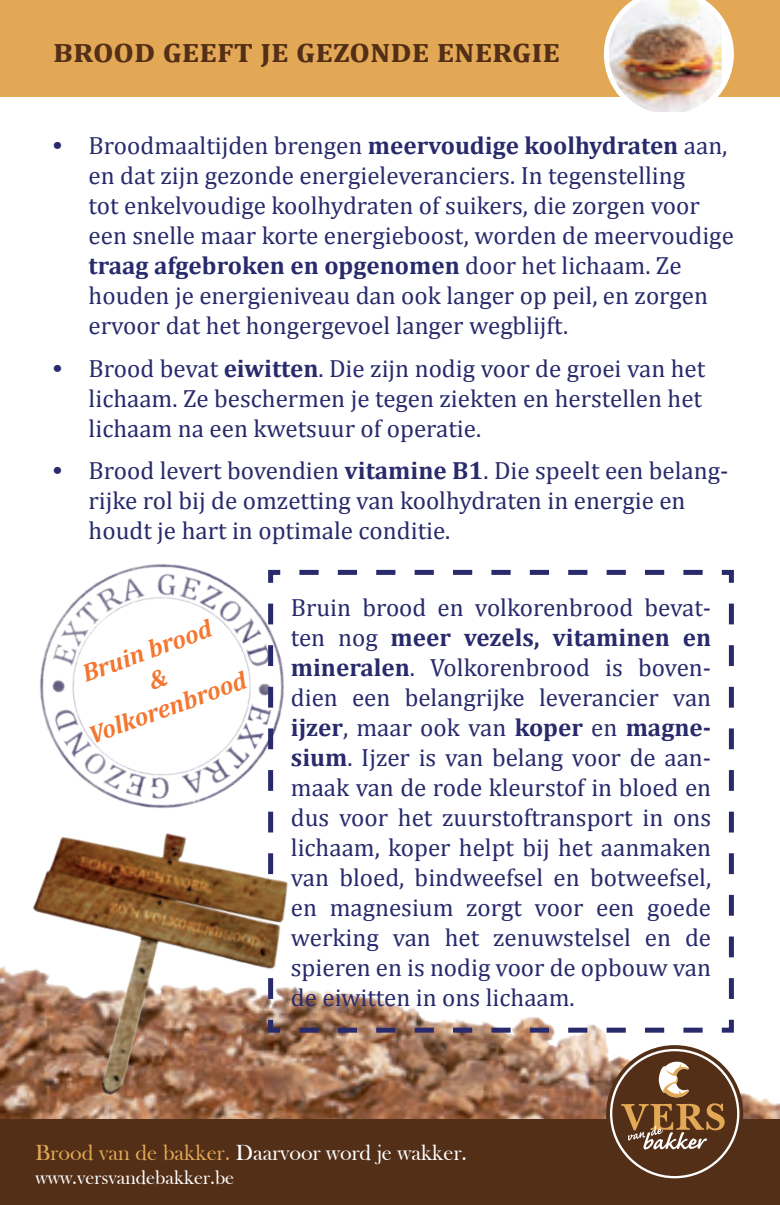
<style>
.page{position:relative;width:780px;height:1205px;background:#fff}
.page>*{position:absolute;margin:0;border:0;box-sizing:border-box;transform-origin:0 0}
.t1{font:700 33.75px "Cambria";color:#532f18}
.t2{font:25px/30px "Cambria";color:#282a6c}
.t3{font:italic 700 25px/30px "Cambria";color:#f37730;text-align:center}
.t4{font:22.5px "Bask Old Face";color:#fff}
.t5{font:20px "Bask Old Face";color:#fff}
.s1{font-family:"Arial";font-weight:700}
.s2{font-weight:700}
.s3{color:#e2a855}
</style>
<div class="page">
<img style="left:326px;top:1035px;width:454px;height:85px">
<div style="left:0;top:0;width:780px;height:97px;background:#e2a855"></div>
<img style="left:40px;top:564px;width:225px;height:230px">
<svg style="left:265px;top:569px;width:469px;height:466px"></svg>
<img style="left:0;top:794px;width:326px;height:326px">
<img style="left:604px;top:0;width:129px;height:112px">
<div style="left:0;top:1120px;width:780px;height:85px;background:#532f18"></div>
<div style="left:606px;top:1045px;width:137px;height:137px;background:#532f18;border-radius:50%"></div>
<svg style="left:610px;top:1049px;width:129px;height:129px"></svg>
<h1 class="t1" style="left:53px;top:26px;width:508px">brood geeft je gezonde energie</h1>
<p class="t2" style="left:89px;top:130px;width:646px;text-indent:-35px"><span class="s1">•</span> Broodmaaltijden brengen <span class="s2">meervoudige koolhydraten</span> aan, en dat zijn gezonde energieleveranciers. In tegenstelling<br>tot enkelvoudige koolhydraten of suikers, die zorgen voor een snelle maar korte energieboost, worden de meervoudige <span class="s2">traag afgebroken en opgenomen</span> door het lichaam. Ze houden je energieniveau dan ook langer op peil, en zorgen ervoor dat het hongergevoel langer wegblijft.</p>
<p class="t2" style="left:89px;top:353px;width:618px;text-indent:-35px"><span class="s1">•</span> Brood bevat <span class="s2">eiwitten</span>. Die zijn nodig voor de groei van het lichaam. Ze beschermen je tegen ziekten en herstellen het lichaam na een kwetsuur of operatie.</p>
<p class="t2" style="left:89px;top:455px;width:641px;text-indent:-35px"><span class="s1">•</span> Brood levert bovendien <span class="s2">vitamine B1</span>. Die speelt een belang&shy;rijke rol bij de omzetting van koolhydraten in energie en houdt je hart in optimale conditie.</p>
<p class="t3" style="left:64px;top:664px;width:167px;rotate:-20deg">Bruin brood<br>&amp;<br>Volkorenbrood</p>
<p class="t2" style="left:291px;top:592px;width:422px;text-align:justify">Bruin brood en volkorenbrood bevat&shy;ten nog <span class="s2">meer vezels, vitaminen en mineralen</span>. Volkorenbrood is boven&shy;dien een belangrijke leverancier van <span class="s2">ijzer</span>, maar ook van <span class="s2">koper</span> en <span class="s2">magne&shy;sium</span>. Ijzer is van belang voor de aan&shy;maak van de rode kleurstof in bloed en dus voor het zuurstoftransport in ons lichaam, koper helpt bij het aanmaken van bloed, bindweefsel en botweefsel, en magnesium zorgt voor een goede werking van het zenuwstelsel en de spieren en is nodig voor de opbouw van de eiwitten in ons lichaam.</p>
<p class="t4" style="left:35px;top:1140px;width:433px"><span class="s3">Brood van de bakker.</span> Daarvoor word je wakker.</p>
<p class="t5" style="left:35px;top:1166px;width:200px">www.versvandebakker.be</p>
</div>
